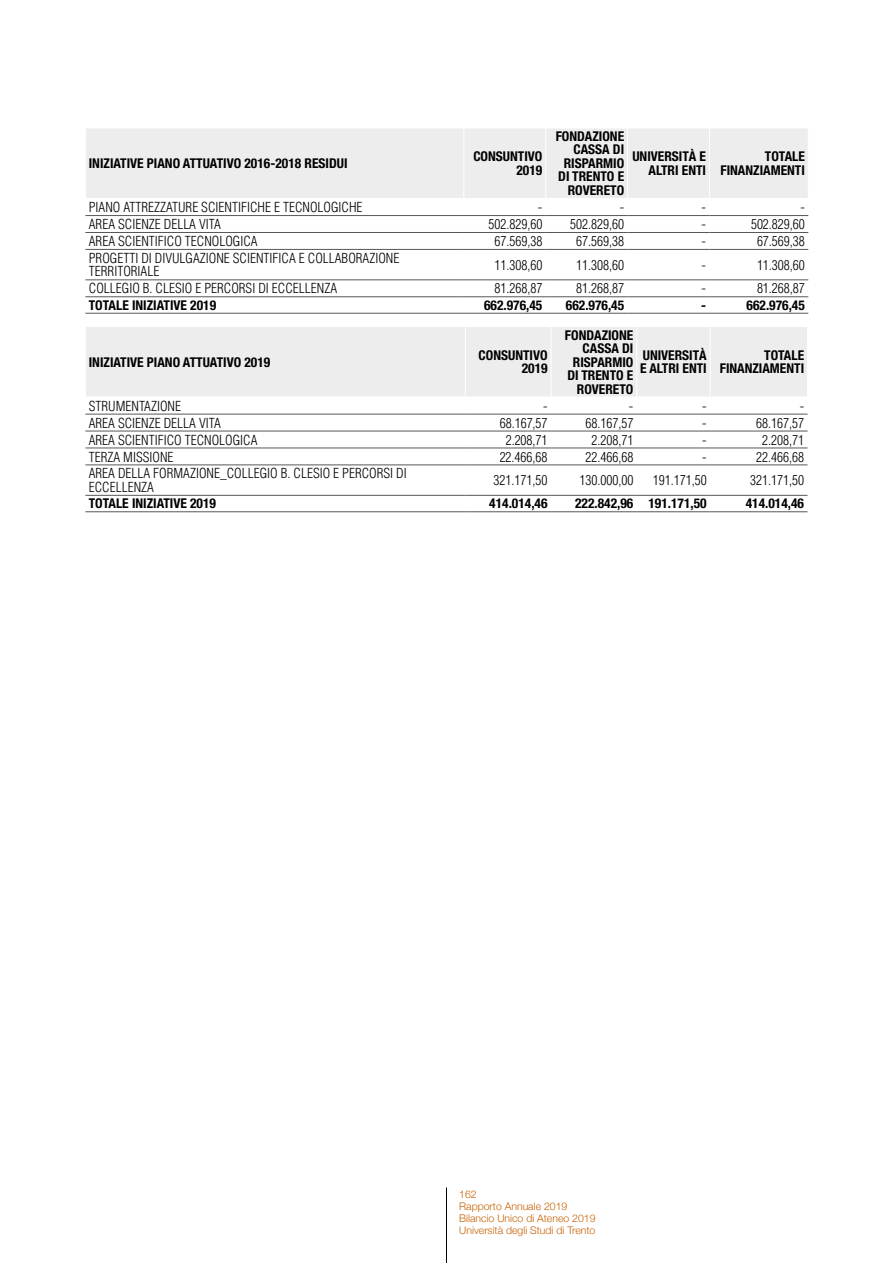
<style>
.page{position:relative;width:893px;height:1263px;background:#fff}
.page>*{position:absolute;margin:0;border:0;box-sizing:border-box;transform-origin:0 0}
.t1{font:300 condensed 13.5px/13.5px "Helvetica LT Std";color:#000}
.t2{font:700 condensed 13.5px/13.5px "Helvetica Neue";color:#000;text-align:right}
.t3{font:300 10.5px/12px "Helvetica Neue";color:#c76002}
</style>
<div class="page">
<hr style="left:446px;top:1187px;width:1px;height:76px;background:#000">
<div style="left:86px;top:129px;width:722px;height:69px;background:#ededed"></div>
<hr style="left:463px;top:128px;width:1px;height:70px;background:#fff">
<hr style="left:545px;top:128px;width:1px;height:70px;background:#fff">
<hr style="left:627px;top:128px;width:1px;height:70px;background:#fff">
<hr style="left:709px;top:128px;width:1px;height:70px;background:#fff">
<hr style="left:85px;top:215px;width:379px;height:1px;background:#575756">
<hr style="left:464px;top:215px;width:82px;height:1px;background:#575756">
<hr style="left:546px;top:215px;width:82px;height:1px;background:#575756">
<hr style="left:628px;top:215px;width:81px;height:1px;background:#575756">
<hr style="left:709px;top:215px;width:99px;height:1px;background:#575756">
<hr style="left:85px;top:232px;width:379px;height:1px;background:#575756">
<hr style="left:464px;top:232px;width:82px;height:1px;background:#575756">
<hr style="left:546px;top:232px;width:82px;height:1px;background:#575756">
<hr style="left:628px;top:232px;width:81px;height:1px;background:#575756">
<hr style="left:709px;top:232px;width:99px;height:1px;background:#575756">
<hr style="left:85px;top:249px;width:379px;height:1px;background:#575756">
<hr style="left:464px;top:249px;width:82px;height:1px;background:#575756">
<hr style="left:546px;top:249px;width:82px;height:1px;background:#575756">
<hr style="left:628px;top:249px;width:81px;height:1px;background:#575756">
<hr style="left:709px;top:249px;width:99px;height:1px;background:#575756">
<hr style="left:85px;top:280px;width:379px;height:1px;background:#575756">
<hr style="left:464px;top:280px;width:82px;height:1px;background:#575756">
<hr style="left:546px;top:280px;width:82px;height:1px;background:#575756">
<hr style="left:628px;top:280px;width:81px;height:1px;background:#575756">
<hr style="left:709px;top:280px;width:99px;height:1px;background:#575756">
<hr style="left:85px;top:296px;width:379px;height:1px;background:#575756">
<hr style="left:464px;top:296px;width:82px;height:1px;background:#575756">
<hr style="left:546px;top:296px;width:82px;height:1px;background:#575756">
<hr style="left:628px;top:296px;width:81px;height:1px;background:#575756">
<hr style="left:709px;top:296px;width:99px;height:1px;background:#575756">
<hr style="left:85px;top:313px;width:379px;height:1px;background:#575756">
<hr style="left:464px;top:313px;width:82px;height:1px;background:#575756">
<hr style="left:546px;top:313px;width:82px;height:1px;background:#575756">
<hr style="left:628px;top:313px;width:81px;height:1px;background:#575756">
<hr style="left:709px;top:313px;width:99px;height:1px;background:#575756">
<div style="left:86px;top:327px;width:721px;height:69px;background:#ededed"></div>
<hr style="left:465px;top:327px;width:1px;height:70px;background:#fff">
<hr style="left:551px;top:327px;width:1px;height:70px;background:#fff">
<hr style="left:636px;top:327px;width:1px;height:70px;background:#fff">
<hr style="left:710px;top:327px;width:1px;height:70px;background:#fff">
<hr style="left:85px;top:414px;width:380px;height:1px;background:#575756">
<hr style="left:465px;top:414px;width:86px;height:1px;background:#575756">
<hr style="left:551px;top:414px;width:86px;height:1px;background:#575756">
<hr style="left:637px;top:414px;width:73px;height:1px;background:#575756">
<hr style="left:710px;top:414px;width:97px;height:1px;background:#575756">
<hr style="left:85px;top:431px;width:380px;height:1px;background:#575756">
<hr style="left:465px;top:431px;width:86px;height:1px;background:#575756">
<hr style="left:551px;top:431px;width:86px;height:1px;background:#575756">
<hr style="left:637px;top:431px;width:73px;height:1px;background:#575756">
<hr style="left:710px;top:431px;width:97px;height:1px;background:#575756">
<hr style="left:85px;top:448px;width:380px;height:1px;background:#575756">
<hr style="left:465px;top:448px;width:86px;height:1px;background:#575756">
<hr style="left:551px;top:448px;width:86px;height:1px;background:#575756">
<hr style="left:637px;top:448px;width:73px;height:1px;background:#575756">
<hr style="left:710px;top:448px;width:97px;height:1px;background:#575756">
<hr style="left:85px;top:465px;width:380px;height:1px;background:#575756">
<hr style="left:465px;top:465px;width:86px;height:1px;background:#575756">
<hr style="left:551px;top:465px;width:86px;height:1px;background:#575756">
<hr style="left:637px;top:465px;width:73px;height:1px;background:#575756">
<hr style="left:710px;top:465px;width:97px;height:1px;background:#575756">
<hr style="left:85px;top:495px;width:380px;height:1px;background:#575756">
<hr style="left:465px;top:495px;width:86px;height:1px;background:#575756">
<hr style="left:551px;top:495px;width:86px;height:1px;background:#575756">
<hr style="left:637px;top:495px;width:73px;height:1px;background:#575756">
<hr style="left:710px;top:495px;width:97px;height:1px;background:#575756">
<hr style="left:85px;top:511px;width:380px;height:1px;background:#575756">
<hr style="left:465px;top:511px;width:86px;height:1px;background:#575756">
<hr style="left:551px;top:511px;width:86px;height:1px;background:#575756">
<hr style="left:637px;top:511px;width:73px;height:1px;background:#575756">
<hr style="left:710px;top:511px;width:97px;height:1px;background:#575756">
<p class="t2" style="left:89px;top:156px;width:260px">INIZIATIVE PIANO ATTUATIVO 2016-2018 RESIDUI</p>
<p class="t2" style="left:473px;top:150px;width:70px">CONSUNTIVO<br>2019</p>
<p class="t2" style="left:556px;top:129px;width:70px">FONDAZIONE<br>CASSA DI<br>RISPARMIO<br>DI TRENTO E<br>ROVERETO</p>
<p class="t2" style="left:632px;top:150px;width:75px">UNIVERSITÀ E<br>ALTRI ENTI</p>
<p class="t2" style="left:720px;top:150px;width:86px">TOTALE<br>FINANZIAMENTI</p>
<p class="t1" style="left:89px;top:200px;width:275px">PIANO ATTREZZATURE SCIENTIFICHE E TECNOLOGICHE</p>
<p class="t1" style="left:538px;top:200px;width:6px">-</p>
<p class="t1" style="left:620px;top:200px;width:6px">-</p>
<p class="t1" style="left:702px;top:200px;width:6px">-</p>
<p class="t1" style="left:800px;top:200px;width:6px">-</p>
<p class="t1" style="left:89px;top:217px;width:133px">AREA SCIENZE DELLA VITA</p>
<p class="t1" style="left:488px;top:217px;width:55px">502.829,60</p>
<p class="t1" style="left:570px;top:217px;width:55px">502.829,60</p>
<p class="t1" style="left:702px;top:217px;width:6px">-</p>
<p class="t1" style="left:751px;top:217px;width:55px">502.829,60</p>
<p class="t1" style="left:89px;top:234px;width:170px">AREA SCIENTIFICO TECNOLOGICA</p>
<p class="t1" style="left:494px;top:234px;width:49px">67.569,38</p>
<p class="t1" style="left:576px;top:234px;width:49px">67.569,38</p>
<p class="t1" style="left:702px;top:234px;width:6px">-</p>
<p class="t1" style="left:757px;top:234px;width:49px">67.569,38</p>
<p class="t1" style="left:89px;top:251px;width:312px">PROGETTI DI DIVULGAZIONE SCIENTIFICA E COLLABORAZIONE<br>TERRITORIALE</p>
<p class="t1" style="left:494px;top:258px;width:49px">11.308,60</p>
<p class="t1" style="left:576px;top:258px;width:49px">11.308,60</p>
<p class="t1" style="left:702px;top:258px;width:6px">-</p>
<p class="t1" style="left:757px;top:258px;width:49px">11.308,60</p>
<p class="t1" style="left:89px;top:282px;width:250px">COLLEGIO B. CLESIO E PERCORSI DI ECCELLENZA</p>
<p class="t1" style="left:494px;top:282px;width:49px">81.268,87</p>
<p class="t1" style="left:576px;top:282px;width:49px">81.268,87</p>
<p class="t1" style="left:702px;top:282px;width:6px">-</p>
<p class="t1" style="left:757px;top:282px;width:49px">81.268,87</p>
<p class="t2" style="left:89px;top:298px;width:129px">TOTALE INIZIATIVE 2019</p>
<p class="t2" style="left:484px;top:298px;width:60px">662.976,45</p>
<p class="t2" style="left:566px;top:298px;width:60px">662.976,45</p>
<p class="t2" style="left:701px;top:298px;width:6px">-</p>
<p class="t2" style="left:747px;top:298px;width:60px">662.976,45</p>
<p class="t2" style="left:89px;top:355px;width:183px">INIZIATIVE PIANO ATTUATIVO 2019</p>
<p class="t2" style="left:479px;top:348px;width:70px">CONSUNTIVO<br>2019</p>
<p class="t2" style="left:565px;top:328px;width:70px">FONDAZIONE<br>CASSA DI<br>RISPARMIO<br>DI TRENTO E<br>ROVERETO</p>
<p class="t2" style="left:640px;top:348px;width:68px;text-align:left">UNIVERSITÀ<br>E ALTRI ENTI</p>
<p class="t2" style="left:720px;top:348px;width:86px">TOTALE<br>FINANZIAMENTI</p>
<p class="t1" style="left:89px;top:399px;width:94px">STRUMENTAZIONE</p>
<p class="t1" style="left:543px;top:399px;width:6px">-</p>
<p class="t1" style="left:629px;top:399px;width:6px">-</p>
<p class="t1" style="left:702px;top:399px;width:6px">-</p>
<p class="t1" style="left:800px;top:399px;width:6px">-</p>
<p class="t1" style="left:89px;top:416px;width:133px">AREA SCIENZE DELLA VITA</p>
<p class="t1" style="left:500px;top:416px;width:49px">68.167,57</p>
<p class="t1" style="left:585px;top:416px;width:49px">68.167,57</p>
<p class="t1" style="left:702px;top:416px;width:6px">-</p>
<p class="t1" style="left:756px;top:416px;width:49px">68.167,57</p>
<p class="t1" style="left:89px;top:433px;width:170px">AREA SCIENTIFICO TECNOLOGICA</p>
<p class="t1" style="left:506px;top:433px;width:43px">2.208,71</p>
<p class="t1" style="left:591px;top:433px;width:43px">2.208,71</p>
<p class="t1" style="left:702px;top:433px;width:6px">-</p>
<p class="t1" style="left:762px;top:433px;width:43px">2.208,71</p>
<p class="t1" style="left:89px;top:450px;width:86px">TERZA MISSIONE</p>
<p class="t1" style="left:500px;top:450px;width:49px">22.466,68</p>
<p class="t1" style="left:585px;top:450px;width:49px">22.466,68</p>
<p class="t1" style="left:702px;top:450px;width:6px">-</p>
<p class="t1" style="left:756px;top:450px;width:49px">22.466,68</p>
<p class="t1" style="left:89px;top:467px;width:319px">AREA DELLA FORMAZIONE_COLLEGIO B. CLESIO E PERCORSI DI<br>ECCELLENZA</p>
<p class="t1" style="left:494px;top:473px;width:55px">321.171,50</p>
<p class="t1" style="left:579px;top:473px;width:55px">130.000,00</p>
<p class="t1" style="left:653px;top:473px;width:55px">191.171,50</p>
<p class="t1" style="left:750px;top:473px;width:55px">321.171,50</p>
<p class="t2" style="left:89px;top:497px;width:129px">TOTALE INIZIATIVE 2019</p>
<p class="t2" style="left:489px;top:497px;width:60px">414.014,46</p>
<p class="t2" style="left:575px;top:497px;width:60px">222.842,96</p>
<p class="t2" style="left:648px;top:497px;width:60px">191.171,50</p>
<p class="t2" style="left:746px;top:497px;width:60px">414.014,46</p>
<p class="t3" style="left:459px;top:1187px;width:138px">162<br>Rapporto Annuale 2019<br>Bilancio Unico di Ateneo 2019<br>Università degli Studi di Trento</p>
</div>
